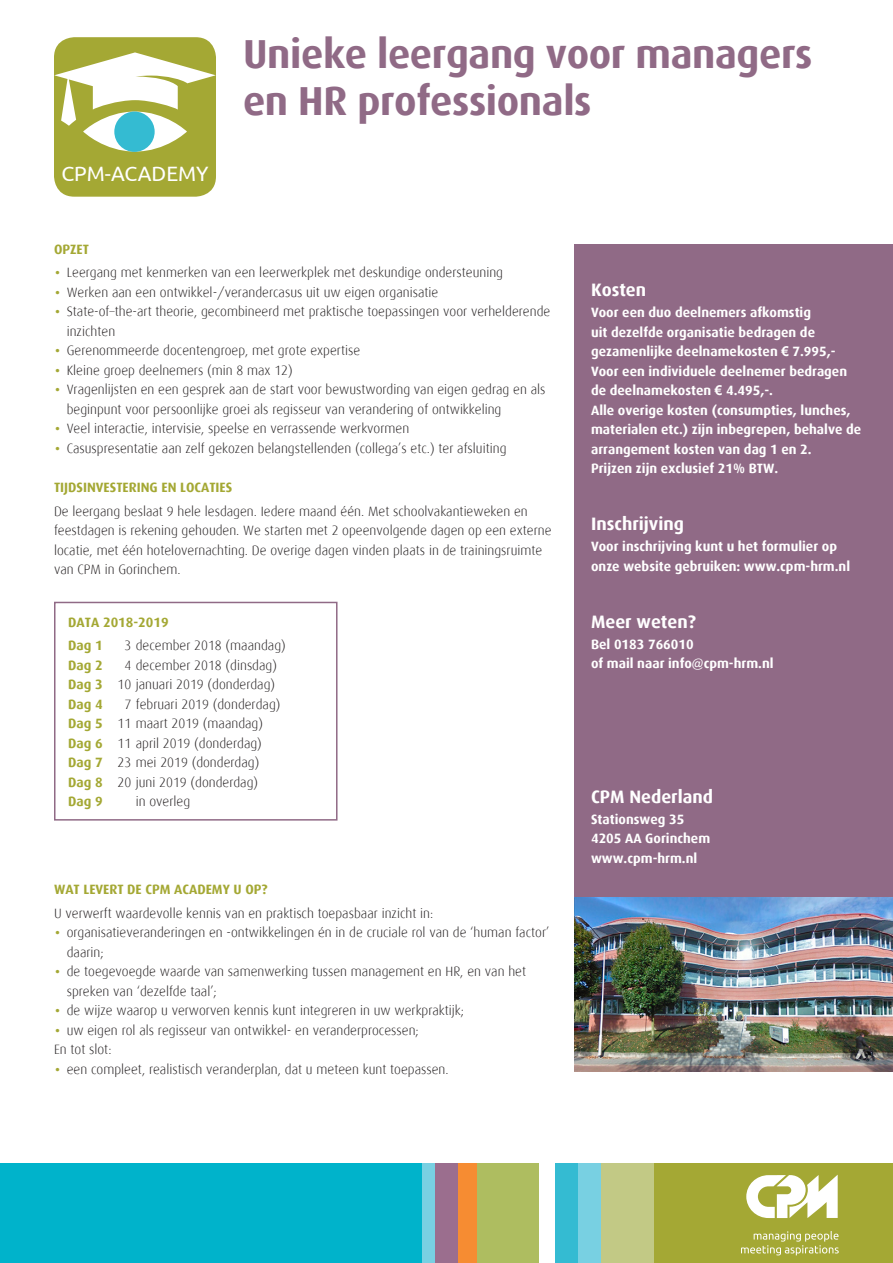
<style>
.page{position:relative;width:893px;height:1263px;background:#fff}
.page>*{position:absolute;margin:0;border:0;box-sizing:border-box;transform-origin:0 0}
.t1{font:700 40.5px/46.5px "Dax";letter-spacing:-.01em;color:#906a86}
.t2{font:20.7px "Ubuntu";color:#fff}
.t3{font:700 18px "Dax";color:#fff}
.Brood{font:300 13.5px/19.5px "Dax";color:#231f20}
.t4{font:700 13.5px/19.5px "Dax";color:#fff}
.Tussenkop{font:700 13.5px "Dax";color:#a4a834}
.Brood-2{font:700 13.5px "Dax";color:#a4a834}
.s1{font-size:24px;color:#a4a834}
.s2{font-weight:700;color:#a4a834}
.s3{font-family:"Arial"}
</style>
<div class="page">
<div style="left:574px;top:244px;width:319px;height:825px;background:#906a86"></div>
<div style="left:614px;top:1163px;width:279px;height:100px;background:#a4a834"></div>
<div style="left:578px;top:1163px;width:75px;height:100px;background:#c2c985"></div>
<div style="left:539px;top:1163px;width:39px;height:100px;background:#34bbd2"></div>
<div style="left:578px;top:1163px;width:22px;height:100px;background:#78d0e2"></div>
<div style="left:470px;top:1163px;width:74px;height:100px;background:#aebd60"></div>
<div style="left:539px;top:1163px;width:15px;height:100px;background:#fff"></div>
<div style="left:435px;top:1163px;width:42px;height:100px;background:#f68c32"></div>
<div style="left:399px;top:1163px;width:36px;height:100px;background:#78d0e2"></div>
<div style="left:435px;top:1163px;width:23px;height:100px;background:#9b6e8e"></div>
<div style="left:0;top:1163px;width:421px;height:100px;background:#00b3cb"></div>
<svg style="left:741px;top:1231px;width:98px;height:24px"></svg>
<svg style="left:746px;top:1175px;width:92px;height:43px"></svg>
<div style="left:54px;top:37px;width:162px;height:160px;background:#a4a834;border-radius:20px"></div>
<svg style="left:54px;top:52px;width:162px;height:100px"></svg>
<div style="left:54px;top:602px;width:284px;height:219px;border:2px solid #906a86"></div>
<img style="left:574px;top:897px;width:319px;height:174px">
<p class="t2" style="left:61px;top:161px;width:149px">CPM-ACADEMY</p>
<p class="t1" style="left:243px;top:31px;width:571px">Unieke leergang voor managers en HR professionals</p>
<p class="Tussenkop" style="left:54px;top:241px;width:37px">OPZET</p>
<p class="Brood" style="left:54px;top:263px;width:451px"><span class="s1">•</span> Leergang met kenmerken van een leerwerkplek met deskundige ondersteuning</p>
<p class="Brood" style="left:54px;top:283px;width:386px"><span class="s1">•</span> Werken aan een ontwikkel-/verandercasus uit uw eigen organisatie</p>
<p class="Brood" style="left:67px;top:302px;width:485px;text-indent:-13px"><span class="s1">•</span> State-of–the-art theorie, gecombineerd met praktische toepassingen voor verhelderende inzichten</p>
<p class="Brood" style="left:54px;top:341px;width:308px"><span class="s1">•</span> Gerenommeerde docentengroep, met grote expertise</p>
<p class="Brood" style="left:54px;top:361px;width:240px"><span class="s1">•</span> Kleine groep deelnemers (min 8 max 12)</p>
<p class="Brood" style="left:67px;top:380px;width:480px;text-indent:-13px"><span class="s1">•</span> Vragenlijsten en een gesprek aan de start voor bewustwording van eigen gedrag en als beginpunt voor persoonlijke groei als regisseur van verandering of ontwikkeling</p>
<p class="Brood" style="left:54px;top:419px;width:357px"><span class="s1">•</span> Veel interactie, intervisie, speelse en verrassende werkvormen</p>
<p class="Brood" style="left:54px;top:439px;width:454px"><span class="s1">•</span> Casuspresentatie aan zelf gekozen belangstellenden (collega’s etc.) ter afsluiting</p>
<p class="Tussenkop" style="left:54px;top:480px;width:180px">TIJDSINVESTERING EN LOCATIES</p>
<p class="Brood" style="left:54px;top:501px;width:499px">De leergang beslaat 9 hele lesdagen. Iedere maand één. Met schoolvakantieweken en feestdagen is rekening gehouden. We starten met 2 opeenvolgende dagen op een externe locatie, met één hotelovernachting. De overige dagen vinden plaats in de trainingsruimte van CPM in Gorinchem.</p>
<p class="Tussenkop" style="left:68px;top:614px;width:102px">DATA 2018-2019</p>
<p class="Brood-2" style="left:68px;top:638px;width:36px">Dag 1</p>
<p class="Brood" style="left:124px;top:636px;width:163px">3 december 2018 (maandag)</p>
<p class="Brood-2" style="left:68px;top:657px;width:36px">Dag 2</p>
<p class="Brood" style="left:124px;top:655px;width:154px">4 december 2018 (dinsdag)</p>
<p class="Brood" style="left:68px;top:675px;width:208px"><span class="s2">Dag 3</span> 10 januari 2019 (donderdag)</p>
<p class="Brood-2" style="left:68px;top:696px;width:36px">Dag 4</p>
<p class="Brood" style="left:124px;top:694px;width:158px">7 februari 2019 (donderdag)</p>
<p class="Brood" style="left:68px;top:714px;width:196px"><span class="s2">Dag 5</span> 11 maart 2019 (maandag)</p>
<p class="Brood" style="left:68px;top:733px;width:195px"><span class="s2">Dag 6</span> 11 april 2019 (donderdag)</p>
<p class="Brood" style="left:68px;top:753px;width:193px"><span class="s2">Dag 7</span> 23 mei 2019 (donderdag)</p>
<p class="Brood" style="left:68px;top:772px;width:191px"><span class="s2">Dag 8</span> 20 juni 2019 (donderdag)</p>
<p class="Brood-2" style="left:68px;top:794px;width:36px">Dag 9</p>
<p class="Brood" style="left:136px;top:792px;width:56px">in overleg</p>
<p class="Tussenkop" style="left:54px;top:882px;width:215px">WAT LEVERT DE CPM ACADEMY U OP?</p>
<p class="Brood" style="left:54px;top:904px;width:381px">U verwerft waardevolle kennis van en praktisch toepasbaar inzicht in:</p>
<p class="Brood" style="left:67px;top:923px;width:484px;text-indent:-13px"><span class="s1">•</span> organisatieveranderingen en -ontwikkelingen én in de cruciale rol van de ‘human factor’ daarin;</p>
<p class="Brood" style="left:67px;top:962px;width:461px;text-indent:-13px"><span class="s1">•</span> de toegevoegde waarde van samenwerking tussen management en HR, en van het spreken van ‘dezelfde taal’;</p>
<p class="Brood" style="left:54px;top:1001px;width:412px"><span class="s1">•</span> de wijze waarop u verworven kennis kunt integreren in uw werkpraktijk;</p>
<p class="Brood" style="left:54px;top:1021px;width:366px"><span class="s1">•</span> uw eigen rol als regisseur van ontwikkel- en veranderprocessen;</p>
<p class="Brood" style="left:54px;top:1040px;width:59px">En tot slot:</p>
<p class="Brood" style="left:54px;top:1060px;width:396px"><span class="s1">•</span> een compleet, realistisch veranderplan, dat u meteen kunt toepassen.</p>
<p class="t3" style="left:591px;top:280px;width:57px">Kosten</p>
<p class="t4" style="left:591px;top:303px;width:246px">Voor een duo deelnemers afkomstig<br>uit dezelfde organisatie bedragen de gezamenlijke deelnamekosten <span class="s3">€</span> 7.995,-</p>
<p class="t4" style="left:591px;top:361px;width:258px">Voor een individuele deelnemer bedragen de deelnamekosten <span class="s3">€</span> 4.495,-.</p>
<p class="t4" style="left:591px;top:400px;width:272px">Alle overige kosten (consumpties, lunches, materialen etc.) zijn inbegrepen, behalve de arrangement kosten van dag 1 en 2.</p>
<p class="t4" style="left:591px;top:459px;width:189px">Prijzen zijn exclusief 21% BTW.</p>
<p class="t3" style="left:591px;top:514px;width:94px">Inschrijving</p>
<p class="t4" style="left:591px;top:537px;width:261px">Voor inschrijving kunt u het formulier op onze website gebruiken: www.cpm-hrm.nl</p>
<p class="t3" style="left:591px;top:611px;width:106px">Meer weten?</p>
<p class="t4" style="left:591px;top:634px;width:104px">Bel 0183 766010</p>
<p class="t4" style="left:591px;top:654px;width:184px">of mail naar info@cpm-hrm.nl</p>
<p class="t3" style="left:591px;top:786px;width:124px">CPM Nederland</p>
<p class="t4" style="left:591px;top:809px;width:95px">Stationsweg 35</p>
<p class="t4" style="left:591px;top:829px;width:121px">4205 AA Gorinchem</p>
<p class="t4" style="left:591px;top:848px;width:108px">www.cpm-hrm.nl</p>
</div>
